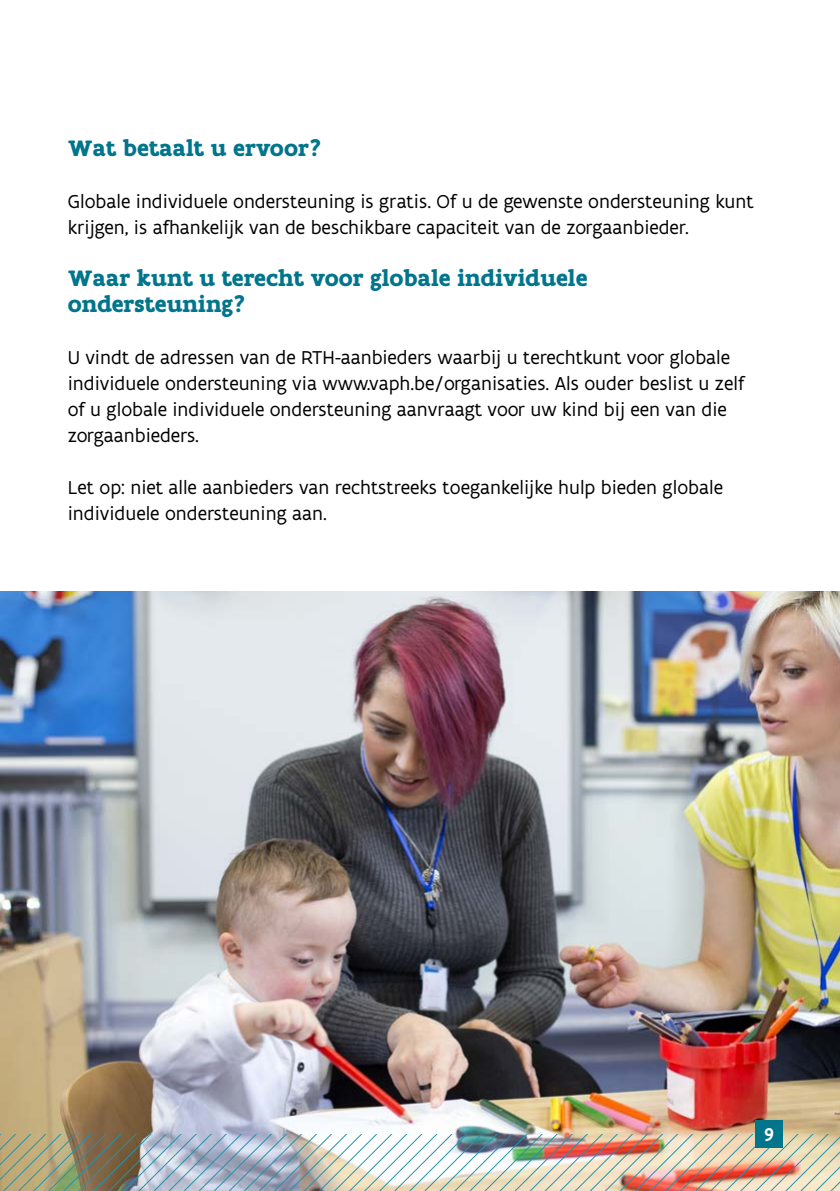
<style>
.page{position:relative;width:840px;height:1191px;background:#fff}
.page>*{position:absolute;margin:0;border:0;box-sizing:border-box;transform-origin:0 0}
.subtitel_niv__1{font:700 24px/26px "Flanders Art Serif";color:#00758c}
.bodycopy{font:20px/26px "Flanders Art Sans";color:#000}
.t1{font:500 19.8px "Flanders Art Sans";color:#fff}
</style>
<div class="page">
<img style="left:0;top:591px;width:839px;height:543px">
<img style="left:0;top:1134px;width:839px;height:57px">
<div style="left:755px;top:1120px;width:27px;height:28px;background:#00758c"></div>
<p class="subtitel_niv__1" style="left:68px;top:135px;width:255px">Wat betaalt u ervoor?</p>
<p class="bodycopy" style="left:68px;top:188px;width:687px">Globale individuele ondersteuning is gratis. Of u de gewenste ondersteuning kunt krijgen, is afhankelijk van de beschikbare capaciteit van de zorgaanbieder.</p>
<p class="subtitel_niv__1" style="left:68px;top:265px;width:521px">Waar kunt u terecht voor globale individuele ondersteuning?</p>
<p class="bodycopy" style="left:68px;top:344px;width:677px">U vindt de adressen van de RTH-aanbieders waarbij u terechtkunt voor globale individuele ondersteuning via www.vaph.be/organisaties. Als ouder beslist u zelf of u globale individuele ondersteuning aanvraagt voor uw kind bij een van die zorgaanbieders.</p>
<p class="bodycopy" style="left:68px;top:474px;width:656px">Let op: niet alle aanbieders van rechtstreeks toegankelijke hulp bieden globale individuele ondersteuning aan.</p>
<p class="t1" style="left:763px;top:1121px;width:11px">9</p>
</div>
